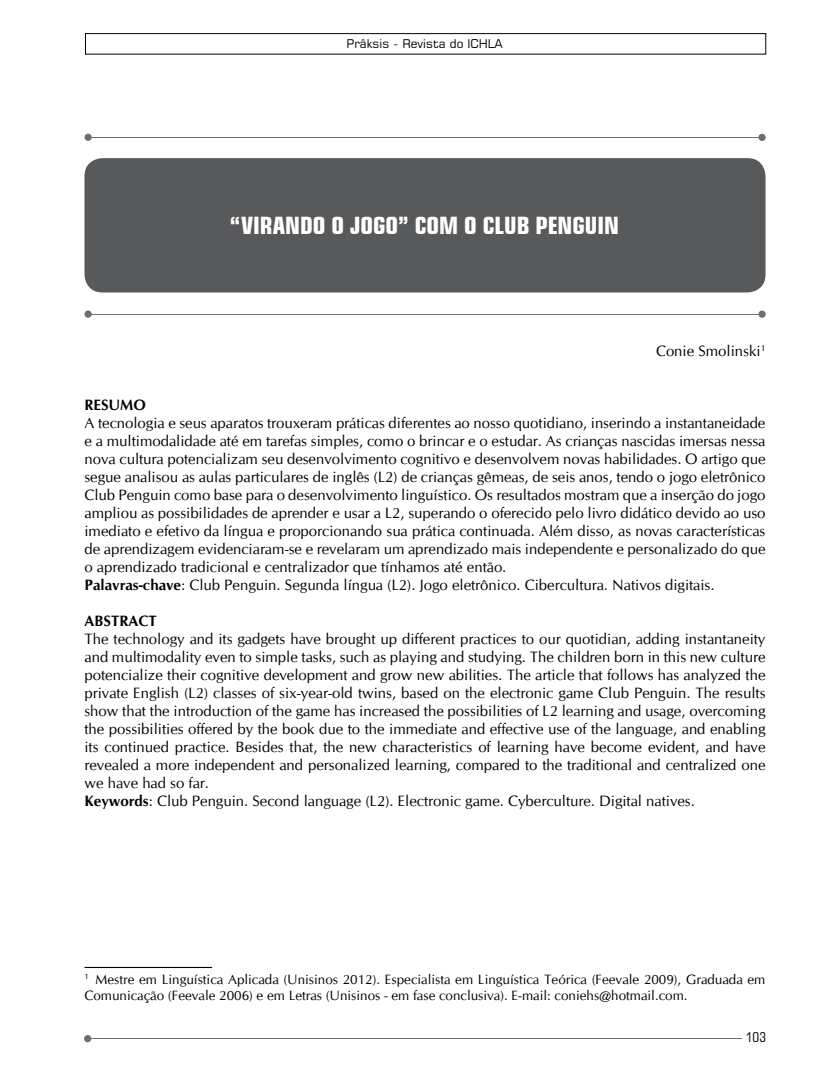
<style>
.page{position:relative;width:830px;height:1085px;background:#fff}
.page>*{position:absolute;margin:0;border:0;box-sizing:border-box;transform-origin:0 0}
.t1{font:700 condensed 24px "Square 721 BT";color:#fff}
.t2{font:15px/18px "CG Omega";color:#000}
.t3{font:700 15px "CG Omega";color:#000}
.t4{font:13.5px/16.2px "CG Omega";color:#000}
.t5{font:condensed 13.5px "Square 721 BT";color:#000}
.t6{font:12px "Square 721 BT";color:#000}
.s1{font-weight:700}
</style>
<div class="page">
<div style="left:85px;top:33px;width:680px;height:21px;border:1px solid #000"></div>
<hr style="left:86px;top:1037px;width:655px;height:1px;background:#6d6e71">
<div style="left:84px;top:1034px;width:7px;height:8px;background:#6d6e71;border-radius:50%"></div>
<hr style="left:85px;top:313px;width:678px;height:1px;background:#6d6e71">
<hr style="left:85px;top:137px;width:678px;height:1px;background:#6d6e71">
<div style="left:84px;top:310px;width:8px;height:8px;background:#6d6e71;border-radius:50%"></div>
<div style="left:84px;top:134px;width:8px;height:7px;background:#6d6e71;border-radius:50%"></div>
<div style="left:84px;top:158px;width:681px;height:134px;background:#58595b;border-radius:18px"></div>
<hr style="left:84px;top:966px;width:128px;height:1px;background:#000">
<div style="left:758px;top:310px;width:7px;height:8px;background:#6d6e71;border-radius:50%"></div>
<div style="left:758px;top:134px;width:7px;height:7px;background:#6d6e71;border-radius:50%"></div>
<p class="t6" style="left:346px;top:36px;width:158px">Prâksis - Revista do ICHLA</p>
<h1 class="t1" style="left:230px;top:211px;width:390px">“VIRANDO O JOGO” COM O CLUB PENGUIN</h1>
<p class="t2" style="left:655px;top:342px;width:111px">Conie Smolinski<sup>1</sup></p>
<p class="t3" style="left:84px;top:395px;width:63px">RESUMO</p>
<p class="t2" style="left:84px;top:414px;width:682px">A tecnologia e seus aparatos trouxeram práticas diferentes ao nosso quotidiano, inserindo a instantaneidade e a multimodalidade até em tarefas simples, como o brincar e o estudar. As crianças nascidas imersas nessa nova cultura potencializam seu desenvolvimento cognitivo e desenvolvem novas habilidades. O artigo que segue analisou as aulas particulares de inglês (L2) de crianças gêmeas, de seis anos, tendo o jogo eletrônico Club Penguin como base para o desenvolvimento linguístico. Os resultados mostram que a inserção do jogo ampliou as possibilidades de aprender e usar a L2, superando o oferecido pelo livro didático devido ao uso imediato e efetivo da língua e proporcionando sua prática continuada. Além disso, as novas características de aprendizagem evidenciaram-se e revelaram um aprendizado mais independente e personalizado do que o aprendizado tradicional e centralizador que tínhamos até então.<br><span class="s1">Palavras-chave</span>: Club Penguin. Segunda língua (L2). Jogo eletrônico. Cibercultura. Nativos digitais.</p>
<p class="t3" style="left:84px;top:611px;width:74px">ABSTRACT</p>
<p class="t2" style="left:84px;top:630px;width:682px">The technology and its gadgets have brought up different practices to our quotidian, adding instantaneity and multimodality even to simple tasks, such as playing and studying. The children born in this new culture potencialize their cognitive development and grow new abilities. The article that follows has analyzed the private English (L2) classes of six-year-old twins, based on the electronic game Club Penguin. The results show that the introduction of the game has increased the possibilities of L2 learning and usage, overcoming the possibilities offered by the book due to the immediate and effective use of the language, and enabling its continued practice. Besides that, the new characteristics of learning have become evident, and have revealed a more independent and personalized learning, compared to the traditional and centralized one we have had so far.<br><span class="s1">Keywords</span>: Club Penguin. Second language (L2). Electronic game. Cyberculture. Digital natives.</p>
<p class="t4" style="left:84px;top:970px;width:682px"><sup>1</sup> Mestre em Linguística Aplicada (Unisinos 2012). Especialista em Linguística Teórica (Feevale 2009), Graduada em<br>Comunicação (Feevale 2006) e em Letras (Unisinos - em fase conclusiva). E-mail: coniehs@hotmail.com.</p>
<p class="t5" style="left:745px;top:1028px;width:22px">103</p>
</div>
